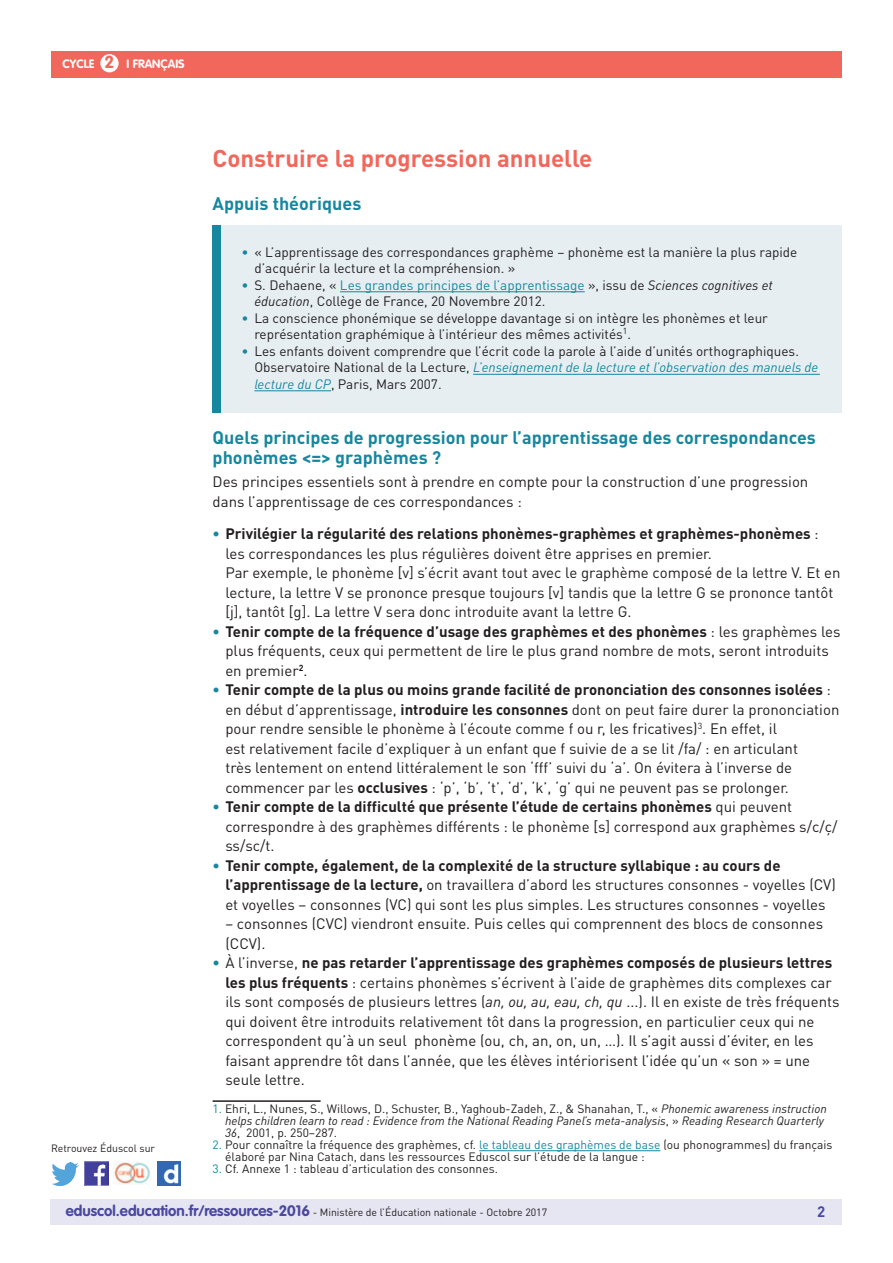
<style>
.page{position:relative;width:893px;height:1263px;background:#fff}
.page>*{position:absolute;margin:0;border:0;box-sizing:border-box;transform-origin:0 0}
.t1{font:700 24px "DIN Pro";color:#f2675c}
.t2{font:700 18px/19.5px "DIN Pro";color:#16879f}
.t3{font:700 17.25px "VAG Rounded Std";color:#f2675c}
.t4{font:15px/19.5px "DIN Pro";color:#231f20}
.t5{font:700 15px "DIN Pro";color:#4a489e}
.t6{font:13.5px/16.5px "DIN Pro";color:#231f20}
.t7{font:italic 12px/12px "DIN Pro";color:#231f20}
.t8{font:12px/12px "DIN Pro";color:#231f20}
.t9{font:700 12px "VAG Rounded Std";color:#fff}
.t10{font:10.5px "DIN Pro";color:#231f20}
.s1{color:#16879f}
.s2{font-style:italic}
.s3{font-style:italic;color:#16879f}
.s4{font-weight:700;color:#16879f}
.s5{font-weight:700}
.s6{font-style:normal;color:#16879f}
.s7{font-style:normal}
.s8{font-family:"VAG Rounded Std";font-weight:700;font-size:15px;color:#4a489e}
</style>
<div class="page">
<div style="left:50px;top:1199px;width:791px;height:26px;background:#e6e5f2"></div>
<div style="left:51px;top:51px;width:791px;height:27px;background:#f2675c"></div>
<div style="left:100px;top:54px;width:19px;height:18px;background:#fff;border-radius:50%"></div>
<img style="left:85px;top:1162px;width:23px;height:23px">
<img style="left:51px;top:1163px;width:28px;height:22px">
<img style="left:158px;top:1162px;width:22px;height:23px">
<img style="left:114px;top:1162px;width:36px;height:22px">
<hr style="left:213px;top:1100px;width:108px;height:2px;background:#231f20">
<hr style="left:479px;top:1150px;width:181px;height:1px;background:#16879f">
<div style="left:212px;top:225px;width:629px;height:187px;background:#e6eef2"></div>
<hr style="left:340px;top:291px;width:245px;height:1px;background:#16879f">
<hr style="left:473px;top:374px;width:347px;height:1px;background:#16879f">
<hr style="left:254px;top:390px;width:77px;height:1px;background:#16879f">
<div style="left:212px;top:225px;width:8px;height:187px;background:#16879f"></div>
<p class="t3" style="left:105px;top:52px;width:11px">2</p>
<p class="t9" style="left:63px;top:57px;width:33px">CYCLE</p>
<p class="t9" style="left:127px;top:57px;width:60px">I français</p>
<p class="t10" style="left:51px;top:1141px;width:106px">Retrouvez Éduscol sur</p>
<h1 class="t1" style="left:213px;top:143px;width:381px">Construire la progression annuelle</h1>
<p class="t2" style="left:213px;top:193px;width:150px">Appuis théoriques</p>
<p class="t6" style="left:254px;top:244px;width:544px;text-indent:-13px"><span class="s1">•</span> « L’apprentissage des correspondances graphème – phonème est la manière la plus rapide d’acquérir la lecture et la compréhension. »</p>
<p class="t6" style="left:254px;top:277px;width:520px;text-indent:-13px"><span class="s1">•</span> S. Dehaene, « <span class="s1">Les grandes principes de l’apprentissage</span> », issu de <span class="s2">Sciences cognitives et éducation</span>, Collège de France, 20 Novembre 2012.</p>
<p class="t6" style="left:254px;top:310px;width:515px;text-indent:-13px"><span class="s1">•</span> La conscience phonémique se développe davantage si on intègre les phonèmes et leur représentation graphémique à l’intérieur des mêmes activités<sup>1</sup>.</p>
<p class="t6" style="left:254px;top:343px;width:565px;text-indent:-13px"><span class="s1">•</span> Les enfants doivent comprendre que l’écrit code la parole à l’aide d’unités orthographiques.<br>Observatoire National de la Lecture, <span class="s3">L’enseignement de la lecture et l’observation des manuels de lecture du CP</span>, Paris, Mars 2007.</p>
<p class="t2" style="left:213px;top:427px;width:605px">Quels principes de progression pour l’apprentissage des correspondances phonèmes &lt;=&gt; graphèmes ?</p>
<p class="t4" style="left:213px;top:472px;width:597px">Des principes essentiels sont à prendre en compte pour la construction d’une progression dans l’apprentissage de ces correspondances :</p>
<p class="t4" style="left:225px;top:524px;width:617px;text-indent:-13px"><span class="s4">•</span> <span class="s5">Privilégier la régularité des relations phonèmes-graphèmes et graphèmes-phonèmes</span> : les correspondances les plus régulières doivent être apprises en premier.<br>Par exemple, le phonème [v] s’écrit avant tout avec le graphème composé de la lettre V. Et en lecture, la lettre V se prononce presque toujours [v] tandis que la lettre G se prononce tantôt [j], tantôt [g]. La lettre V sera donc introduite avant la lettre G.</p>
<p class="t4" style="left:225px;top:621px;width:617px;text-indent:-13px"><span class="s4">•</span> <span class="s5">Tenir compte de la fréquence d’usage des graphèmes et des phonèmes</span> : les graphèmes les plus fréquents, ceux qui permettent de lire le plus grand nombre de mots, seront introduits en premier<sup>2</sup>.</p>
<p class="t4" style="left:225px;top:680px;width:616px;text-indent:-13px"><span class="s4">•</span> <span class="s5">Tenir compte de la plus ou moins grande facilité de prononciation des consonnes isolées</span> : en début d’apprentissage, <span class="s5">introduire les consonnes</span> dont on peut faire durer la prononciation pour rendre sensible le phonème à l’écoute comme f ou r, les fricatives)<sup>3</sup>. En effet, il<br>est relativement facile d’expliquer à un enfant que f suivie de a se lit /fa/ : en articulant<br>très lentement on entend littéralement le son ‘fff’ suivi du ‘a’. On évitera à l’inverse de commencer par les <span class="s5">occlusives</span> : ‘p’, ‘b’, ‘t’, ‘d’, ‘k’, ‘g’ qui ne peuvent pas se prolonger.</p>
<p class="t4" style="left:225px;top:797px;width:613px;text-indent:-13px"><span class="s4">•</span> <span class="s5">Tenir compte de la difficulté que présente l’étude de certains phonèmes</span> qui peuvent correspondre à des graphèmes différents : le phonème [s] correspond aux graphèmes s/c/ç/ ss/sc/t.</p>
<p class="t4" style="left:225px;top:855px;width:612px;text-indent:-13px"><span class="s4">•</span> <span class="s5">Tenir compte, également, de la complexité de la structure syllabique : au cours de l’apprentissage de la lecture,</span> on travaillera d’abord les structures consonnes - voyelles (CV) et voyelles – consonnes (VC) qui sont les plus simples. Les structures consonnes - voyelles</p>
<p class="t4" style="left:225px;top:914px;width:599px">– consonnes (CVC) viendront ensuite. Puis celles qui comprennent des blocs de consonnes (CCV).</p>
<p class="t4" style="left:225px;top:953px;width:616px;text-indent:-13px"><span class="s4">•</span> À l’inverse, <span class="s5">ne pas retarder l’apprentissage des graphèmes composés de plusieurs lettres les plus fréquents</span> : certains phonèmes s’écrivent à l’aide de graphèmes dits complexes car ils sont composés de plusieurs lettres (<span class="s2">an, ou, au, eau, ch, qu</span> ...). Il en existe de très fréquents qui doivent être introduits relativement tôt dans la progression, en particulier ceux qui ne correspondent qu’à un seul phonème (ou, ch, an, on, un, …). Il s’agit aussi d’éviter, en les faisant apprendre tôt dans l’année, que les élèves intériorisent l’idée qu’un « son » = une seule lettre.</p>
<p class="t7" style="left:225px;top:1102px;width:603px;text-indent:-12px"><span class="s6">1.</span> <span class="s7">Ehri, L., Nunes, S., Willows, D., Schuster, B., Yaghoub-Zadeh, Z., &amp; Shanahan, T., «</span> Phonemic awareness instruction helps children learn to read : Evidence from the National Reading Panel’s meta-analysis<span class="s7">, »</span> Reading Research Quarterly<br>36<span class="s7">, 2001, p. 250–287.</span></p>
<p class="t8" style="left:225px;top:1138px;width:609px;text-indent:-12px"><span class="s1">2.</span> Pour connaître la fréquence des graphèmes, cf. <span class="s1">le tableau des graphèmes de base</span> (ou phonogrammes) du français élaboré par Nina Catach, dans les ressources Eduscol sur l’étude de la langue :</p>
<p class="t8" style="left:213px;top:1162px;width:287px"><span class="s1">3.</span> Cf. Annexe 1 : tableau d’articulation des consonnes.</p>
<p class="t10" style="left:66px;top:1205px;width:483px"><span class="s8">eduscol.education.fr/ressources-2016</span> - Ministère de l’Éducation nationale - Octobre 2017</p>
<p class="t5" style="left:817px;top:1201px;width:10px">2</p>
</div>
